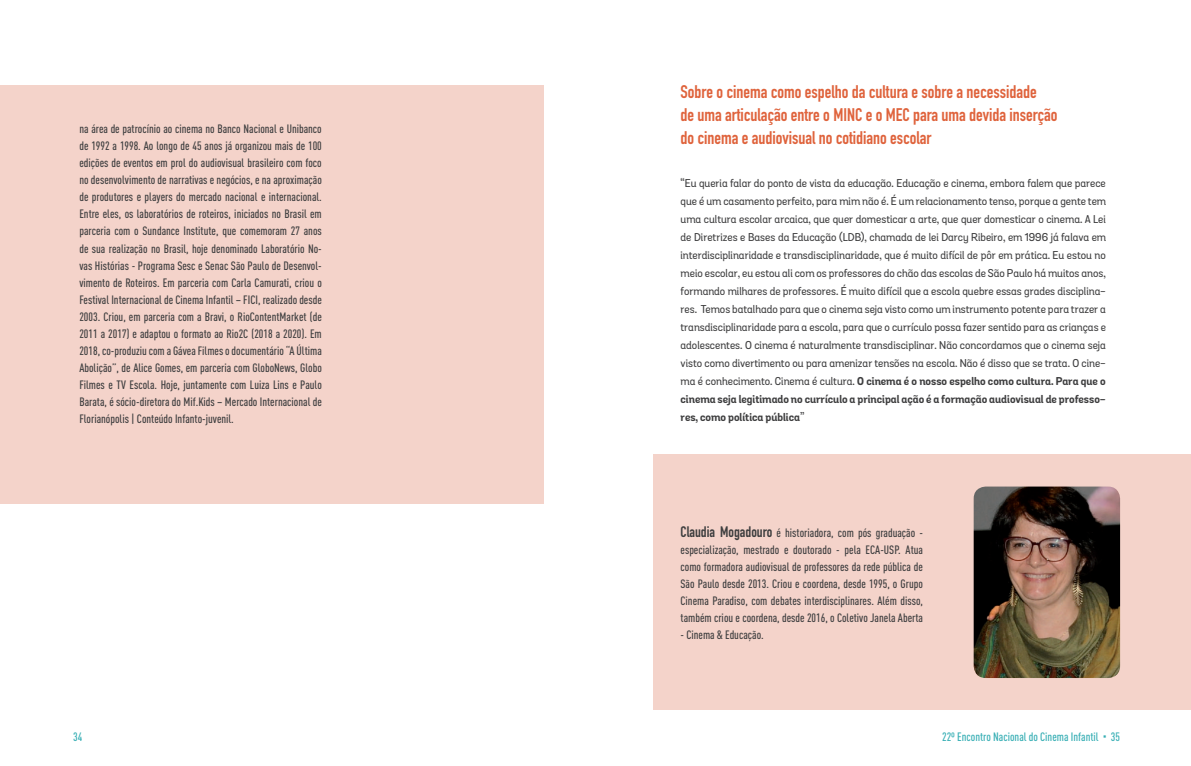
<style>
.page{position:relative;width:1191px;height:766px;background:#fff}
.page>*{position:absolute;margin:0;border:0;box-sizing:border-box;transform-origin:0 0}
.t1{font:700 18px/23px "DIN Condensed";color:#df633c}
.t2{font:500 12px/17px "DIN Cond";color:#3e3e3f;text-align:justify}
.t3{font:500 12px "DIN Cond";color:#36aeb4}
.t4{font:500 11px/18px "Grota Sans Alt Rounded";color:#3e3e3f;text-align:justify}
.s1{font-weight:700}
.s2{font-family:"DIN Condensed";font-weight:700;font-size:15px}
.s3{font-family:"Happy Pumpkin";font-weight:400}
</style>
<div class="page">
<div style="left:0;top:85px;width:543px;height:418px;background:#f4d3ca"></div>
<div style="left:653px;top:454px;width:538px;height:255px;background:#f4d3ca"></div>
<img style="left:973px;top:486px;width:147px;height:191px">
<p class="t2" style="left:79px;top:120px;width:244px">na área de patrocínio ao cinema no Banco Nacional e Unibanco de 1992 a 1998. Ao longo de 45 anos já organizou mais de 100 edições de eventos em prol do audiovisual brasileiro com foco no desenvolvimento de narrativas e negócios, e na aproximação de produtores e players do mercado nacional e internacional.<br>Entre eles, os laboratórios de roteiros, iniciados no Brasil em parceria com o Sundance Institute, que comemoram 27 anos de sua realização no Brasil, hoje denominado Laboratório No&shy;vas Histórias - Programa Sesc e Senac São Paulo de Desenvol&shy;vimento de Roteiros. Em parceria com Carla Camurati, criou o Festival Internacional de Cinema Infantil – FICI, realizado desde 2003. Criou, em parceria com a Bravi, o RioContentMarket (de 2011 a 2017) e adaptou o formato ao Rio2C (2018 a 2020). Em 2018, co-produziu com a Gávea Filmes o documentário “A Última Abolição”, de Alice Gomes, em parceria com GloboNews, Globo Filmes e TV Escola. Hoje, juntamente com Luiza Lins e Paulo Barata, é sócio-diretora do Mif.Kids – Mercado Internacional de Florianópolis | Conteúdo Infanto-juvenil.</p>
<h1 class="t1" style="left:680px;top:80px;width:378px">Sobre o cinema como espelho da cultura e sobre a necessidade<br>de uma articulação entre o MINC e o MEC para uma devida inserção do cinema e audiovisual no cotidiano escolar</h1>
<p class="t4" style="left:680px;top:174px;width:427px">“Eu queria falar do ponto de vista da educação. Educação e cinema, embora falem que parece que é um casamento perfeito, para mim não é. É um relacionamento tenso, porque a gente tem uma cultura escolar arcaica, que quer domesticar a arte, que quer domesticar o cinema. A Lei de Diretrizes e Bases da Educação (LDB), chamada de lei Darcy Ribeiro, em 1996 já falava em interdisciplinaridade e transdisciplinaridade, que é muito difícil de pôr em prática. Eu estou no meio escolar, eu estou ali com os professores do chão das escolas de São Paulo há muitos anos, formando milhares de professores. É muito difícil que a escola quebre essas grades disciplina&shy;res. Temos batalhado para que o cinema seja visto como um instrumento potente para trazer a transdisciplinaridade para a escola, para que o currículo possa fazer sentido para as crianças e adolescentes. O cinema é naturalmente transdisciplinar. Não concordamos que o cinema seja visto como divertimento ou para amenizar tensões na escola. Não é disso que se trata. O cine&shy;ma é conhecimento. Cinema é cultura. <span class="s1">O cinema é o nosso espelho como cultura. Para que o cinema seja legitimado no currículo a principal ação é a formação audiovisual de professo&shy;res, como política pública</span>”</p>
<p class="t2" style="left:680px;top:523px;width:244px"><span class="s2">Claudia Mogadouro</span> é historiadora, com pós graduação - especialização, mestrado e doutorado - pela ECA-USP. Atua como formadora audiovisual de professores da rede pública de São Paulo desde 2013. Criou e coordena, desde 1995, o Grupo Cinema Paradiso, com debates interdisciplinares. Além disso, também criou e coordena, desde 2016, o Coletivo Janela Aberta</p>
<p class="t2" style="left:680px;top:625px;width:85px">- Cinema &amp; Educação.</p>
<p class="t3" style="left:73px;top:728px;width:11px">34</p>
<p class="t3" style="left:942px;top:729px;width:179px">22º Encontro Nacional do Cinema Infantil <span class="s3">•</span> 35</p>
</div>
